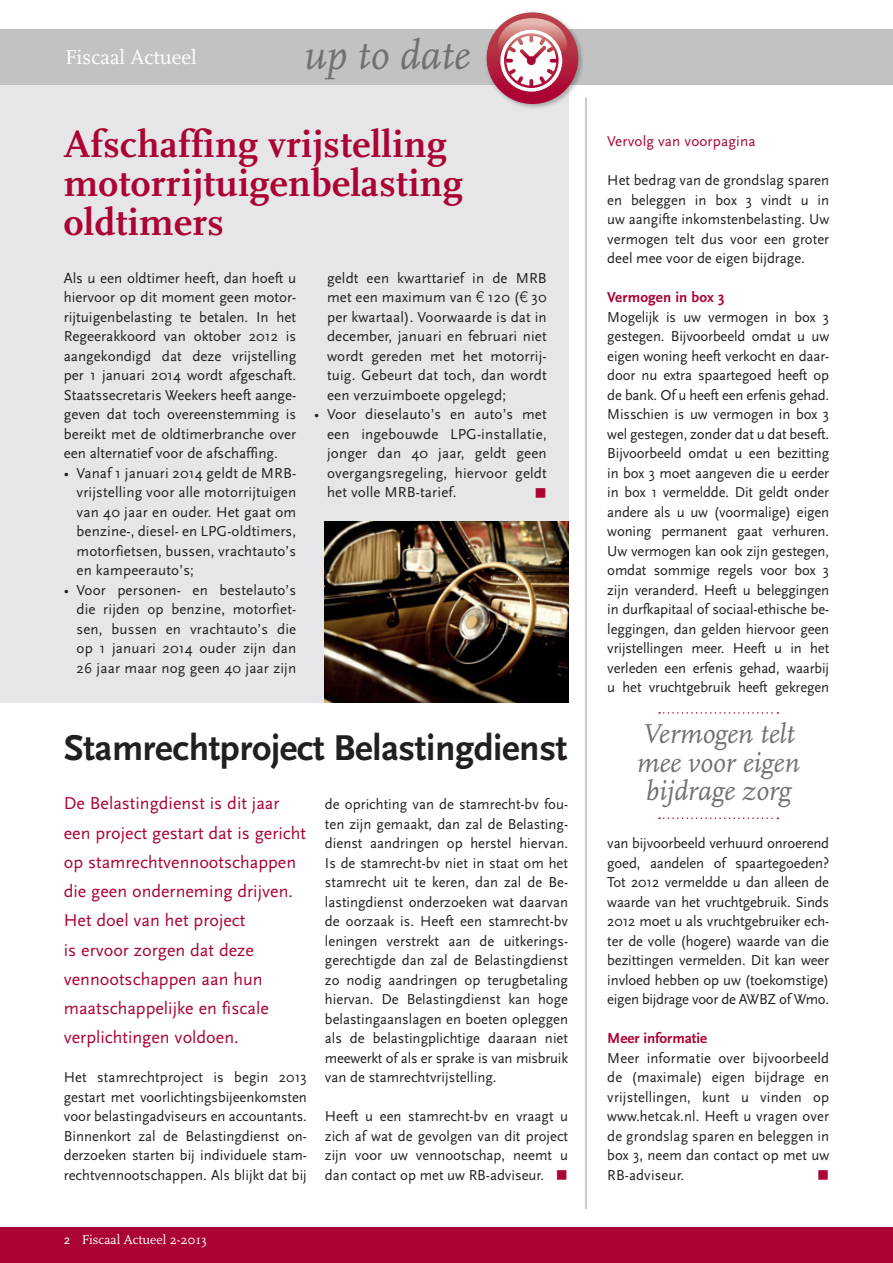
<style>
.page{position:relative;width:893px;height:1263px;background:#fff}
.page>*{position:absolute;margin:0;border:0;box-sizing:border-box;transform-origin:0 0}
.t1{font:italic 42.45px "Scala";color:#717074}
.t2{font:700 39px/39px "Scala";letter-spacing:.01em;color:#ab0333}
.t3{font:700 37.5px "Scala Sans";letter-spacing:-.01em;color:#231f20}
.t4{font:italic 28.5px/28.5px "Scala";color:#717074;text-align:center}
.t5{font:21px "Scala";color:#fff}
.t6{font:18px/29.2px "Scala Sans";color:#ab0333}
.t7{font:16.5px "Wingdings";color:#ab0333}
.t8{font:15px/19.5px "Scala Sans";color:#231f20;text-align:justify}
.t9{font:700 15px "Scala Sans";color:#ab0333}
.t10{font:15px "Scala Sans";letter-spacing:.01em;color:#ab0333}
.t11{font:13.5px "Scala";color:#fff}
.s1{font-family:"Linotype Euro Font Gto P"}
.s2{color:#ab0333}
.s3{font-family:"Scala Sans"}
</style>
<div class="page">
<div style="left:0;top:1228px;width:893px;height:35px;background:#ab0333"></div>
<div style="left:0;top:30px;width:893px;height:55px;background:#c2c2c5"></div>
<div style="left:0;top:85px;width:568px;height:617px;background:#e6e6e8"></div>
<img style="left:483px;top:12px;width:103px;height:100px">
<svg style="left:487px;top:12px;width:91px;height:92px;background:#b12140"></svg>
<svg style="left:498px;top:18px;width:69px;height:74px;background:#db9aa4"></svg>
<svg style="left:659px;top:712px;width:119px;height:2px"></svg>
<svg style="left:659px;top:817px;width:119px;height:2px"></svg>
<hr style="left:586px;top:98px;width:1px;height:1111px;background:#939598">
<img style="left:325px;top:521px;width:243px;height:181px">
<h3 class="t5" style="left:65px;top:46px;width:133px">Fiscaal Actueel</h3>
<h1 class="t1" style="left:303px;top:33px;width:168px">up to date</h1>
<h2 class="t2" style="left:64px;top:125px;width:400px">Afschaffing vrijstelling motorrijtuigenbelasting oldtimers</h2>
<p class="t8" style="left:64px;top:268px;width:234px">Als u een oldtimer heeft, dan hoeft u hiervoor op dit moment geen motor&shy;rijtuigenbelasting te betalen. In het Regeerakkoord van oktober 2012 is aangekondigd dat deze vrijstelling per 1 januari 2014 wordt afgeschaft.<br>Staatssecretaris Weekers heeft aange&shy;geven dat toch overeenstemming is bereikt met de oldtimerbranche over een alternatief voor de afschaffing.</p>
<p class="t8" style="left:77px;top:463px;width:221px;text-indent:-13px">• Vanaf 1 januari 2014 geldt de MRB&shy;vrijstelling voor alle motorrijtuigen van 40 jaar en ouder. Het gaat om benzine-, diesel- en LPG-oldtimers, motorfietsen, bussen, vrachtauto’s en kampeerauto’s;</p>
<p class="t8" style="left:77px;top:580px;width:221px;text-indent:-13px">• Voor personen- en bestelauto’s die rijden op benzine, motorfiet&shy;sen, bussen en vrachtauto’s die op 1 januari 2014 ouder zijn dan 26 jaar maar nog geen 40 jaar zijn</p>
<p class="t8" style="left:327px;top:268px;width:221px">geldt een kwarttarief in de MRB met een maximum van <span class="s1">c</span> 120 (<span class="s1">c</span> 30 per kwartaal). Voorwaarde is dat in december, januari en februari niet wordt gereden met het motorrij&shy;tuig. Gebeurt dat toch, dan wordt een verzuimboete opgelegd;</p>
<p class="t8" style="left:327px;top:405px;width:221px;text-indent:-13px">• Voor dieselauto’s en auto’s met een ingebouwde LPG-installatie, jonger dan 40 jaar, geldt geen overgangsregeling, hiervoor geldt het volle MRB-tarief.</p>
<p class="t7" style="left:534px;top:484px;width:14px">■</p>
<h3 class="t3" style="left:64px;top:727px;width:505px">Stamrechtproject Belastingdienst</h3>
<p class="t6" style="left:64px;top:789px;width:244px">De Belastingdienst is dit jaar een project gestart dat is gericht op stamrechtvennootschappen die geen onderneming drijven.<br>Het doel van het project<br>is ervoor zorgen dat deze vennootschappen aan hun maatschappelijke en fiscale verplichtingen voldoen.</p>
<p class="t8" style="left:64px;top:1068px;width:245px">Het stamrechtproject is begin 2013 gestart met voorlichtingsbijeenkomsten voor belastingadviseurs en accountants.<br>Binnenkort zal de Belastingdienst on&shy;derzoeken starten bij individuele stam&shy;rechtvennootschappen. Als blijkt dat bij</p>
<p class="t8" style="left:325px;top:795px;width:245px">de oprichting van de stamrecht-bv fou&shy;ten zijn gemaakt, dan zal de Belasting&shy;dienst aandringen op herstel hiervan.<br>Is de stamrecht-bv niet in staat om het stamrecht uit te keren, dan zal de Be&shy;lastingdienst onderzoeken wat daarvan de oorzaak is. Heeft een stamrecht-bv leningen verstrekt aan de uitkerings&shy;gerechtigde dan zal de Belastingdienst zo nodig aandringen op terugbetaling hiervan. De Belastingdienst kan hoge belastingaanslagen en boeten opleggen als de belastingplichtige daaraan niet meewerkt of als er sprake is van misbruik van de stamrechtvrijstelling.</p>
<p class="t8" style="left:325px;top:1107px;width:245px">Heeft u een stamrecht-bv en vraagt u zich af wat de gevolgen van dit project zijn voor uw vennootschap, neemt u dan contact op met uw RB-adviseur. <span class="s2">■</span></p>
<p class="t11" style="left:64px;top:1232px;width:145px"><span class="s3">2</span> Fiscaal Actueel 2-2013</p>
<p class="t10" style="left:607px;top:133px;width:150px">Vervolg van voorpagina</p>
<p class="t8" style="left:607px;top:171px;width:223px">Het bedrag van de grondslag sparen en beleggen in box 3 vindt u in uw aangifte inkomstenbelasting. Uw vermogen telt dus voor een groter deel mee voor de eigen bijdrage.</p>
<p class="t9" style="left:607px;top:289px;width:119px">Vermogen in box 3</p>
<p class="t8" style="left:607px;top:307px;width:223px">Mogelijk is uw vermogen in box 3 gestegen. Bijvoorbeeld omdat u uw eigen woning heeft verkocht en daar&shy;door nu extra spaartegoed heeft op de bank. Of u heeft een erfenis gehad.<br>Misschien is uw vermogen in box 3 wel gestegen, zonder dat u dat beseft.<br>Bijvoorbeeld omdat u een bezitting in box 3 moet aangeven die u eerder in box 1 vermeldde. Dit geldt onder andere als u uw (voormalige) eigen woning permanent gaat verhuren.<br>Uw vermogen kan ook zijn gestegen, omdat sommige regels voor box 3 zijn veranderd. Heeft u beleggingen in durfkapitaal of sociaal-ethische be&shy;leggingen, dan gelden hiervoor geen vrijstellingen meer. Heeft u in het verleden een erfenis gehad, waarbij u het vruchtgebruik heeft gekregen</p>
<h3 class="t4" style="left:637px;top:721px;width:165px">Vermogen telt mee voor eigen bijdrage zorg</h3>
<p class="t8" style="left:607px;top:834px;width:223px">van bijvoorbeeld verhuurd onroerend goed, aandelen of spaartegoeden?<br>Tot 2012 vermeldde u dan alleen de waarde van het vruchtgebruik. Sinds 2012 moet u als vruchtgebruiker ech&shy;ter de volle (hogere) waarde van die bezittingen vermelden. Dit kan weer invloed hebben op uw (toekomstige) eigen bijdrage voor de AWBZ of Wmo.</p>
<p class="t9" style="left:607px;top:1030px;width:101px">Meer informatie</p>
<p class="t8" style="left:607px;top:1048px;width:223px">Meer informatie over bijvoorbeeld de (maximale) eigen bijdrage en vrijstellingen, kunt u vinden op www.hetcak.nl. Heeft u vragen over de grondslag sparen en beleggen in box 3, neem dan contact op met uw RB-adviseur.</p>
<p class="t7" style="left:817px;top:1166px;width:14px">■</p>
</div>
